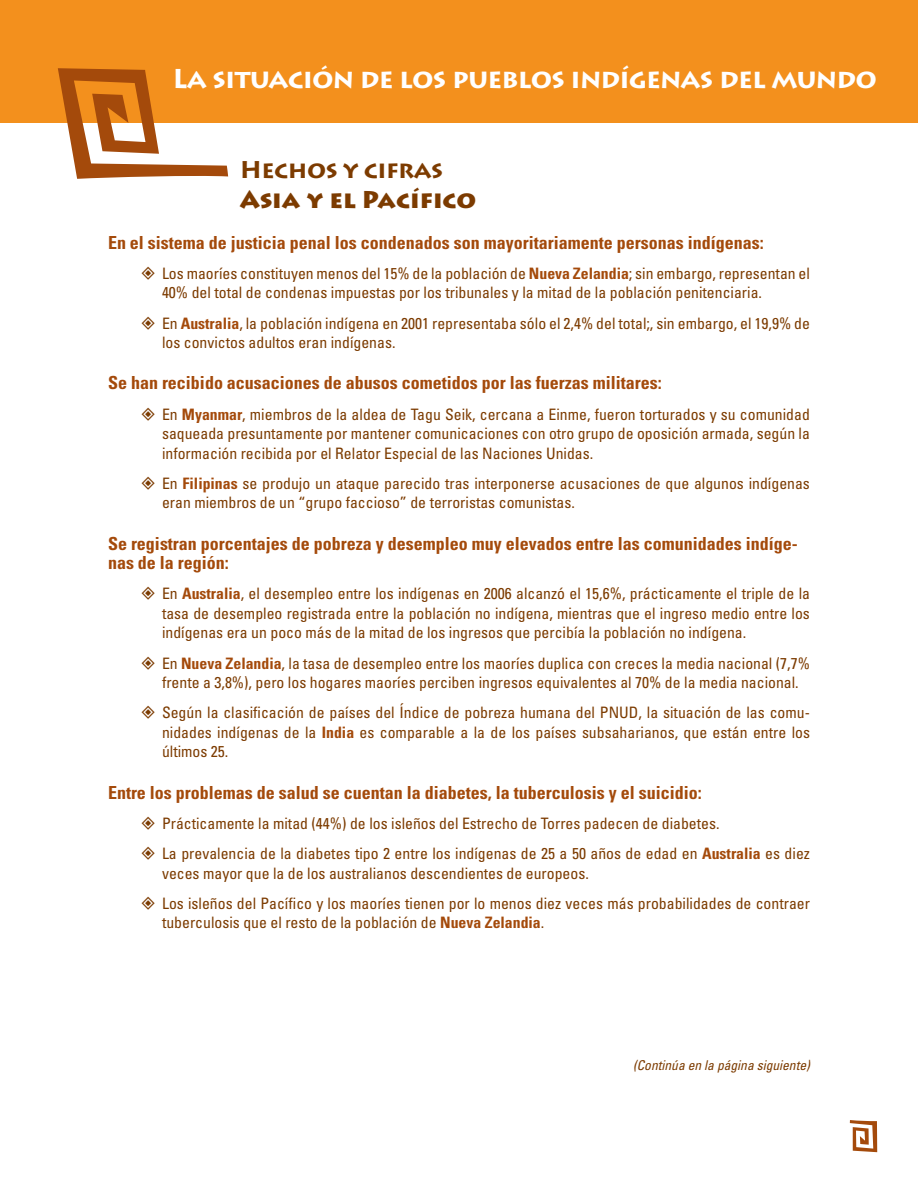
<style>
.page{position:relative;width:918px;height:1188px;background:#fff}
.page>*{position:absolute;margin:0;border:0;box-sizing:border-box;transform-origin:0 0}
.t1{font:700 27px "Lithos Pro";letter-spacing:-.03em;color:#fff}
.t2{font:900 24px "Lithos Pro";color:#7c3b00}
.t3{font:700 24px "Lithos Pro";letter-spacing:-.02em;color:#7c3b00}
.t4{font:700 condensed 18px/19.5px "Univers LT Std";color:#a44a0b}
.t5{font:condensed 15.75px/19.5px "Univers LT Std";color:#7c3b00}
.t6{font:italic condensed 13.5px "Univers LT Std";color:#7c3b00}
.s1{font-weight:700;color:#a44a0b}
</style>
<div class="page">
<div style="left:0;top:0;width:918px;height:123px;background:#f3901d"></div>
<svg style="left:58px;top:68px;width:170px;height:111px"></svg>
<svg style="left:850px;top:1120px;width:27px;height:32px"></svg>
<h1 class="t1" style="left:172px;top:63px;width:706px">La situación de los pueblos indígenas del mundo</h1>
<h2 class="t3" style="left:240px;top:155px;width:205px">Hechos y cifras</h2>
<h2 class="t2" style="left:240px;top:185px;width:238px">Asia y el Pacífico</h2>
<p class="t4" style="left:108px;top:232px;width:657px">En el sistema de justicia penal los condenados son mayoritariamente personas indígenas:</p>
<p class="t5" style="left:162px;top:263px;width:649px">Los maoríes constituyen menos del 15% de la población de <span class="s1">Nueva Zelandia</span>; sin embargo, representan el<br>40% del total de condenas impuestas por los tribunales y la mitad de la población penitenciaria.</p>
<p class="t5" style="left:162px;top:313px;width:650px">En <span class="s1">Australia</span>, la población indígena en 2001 representaba sólo el 2,4% del total;, sin embargo, el 19,9% de los convictos adultos eran indígenas.</p>
<p class="t4" style="left:108px;top:373px;width:555px">Se han recibido acusaciones de abusos cometidos por las fuerzas militares:</p>
<p class="t5" style="left:162px;top:404px;width:650px;text-align:justify">En <span class="s1">Myanmar</span>, miembros de la aldea de Tagu Seik, cercana a Einme, fueron torturados y su comunidad saqueada presuntamente por mantener comunicaciones con otro grupo de oposición armada, según la información recibida por el Relator Especial de las Naciones Unidas.</p>
<p class="t5" style="left:162px;top:473px;width:649px">En <span class="s1">Filipinas</span> se produjo un ataque parecido tras interponerse acusaciones de que algunos indígenas eran miembros de un “grupo faccioso” de terroristas comunistas.</p>
<p class="t4" style="left:108px;top:533px;width:691px">Se registran porcentajes de pobreza y desempleo muy elevados entre las comunidades indíge&shy;nas de la región:</p>
<p class="t5" style="left:162px;top:584px;width:650px;text-align:justify">En <span class="s1">Australia</span>, el desempleo entre los indígenas en 2006 alcanzó el 15,6%, prácticamente el triple de la tasa de desempleo registrada entre la población no indígena, mientras que el ingreso medio entre los indígenas era un poco más de la mitad de los ingresos que percibía la población no indígena.</p>
<p class="t5" style="left:162px;top:653px;width:649px">En <span class="s1">Nueva Zelandia</span>, la tasa de desempleo entre los maoríes duplica con creces la media nacional (7,7% frente a 3,8%), pero los hogares maoríes perciben ingresos equivalentes al 70% de la media nacional.</p>
<p class="t5" style="left:162px;top:703px;width:650px;text-align:justify">Según la clasificación de países del Índice de pobreza humana del PNUD, la situación de las comu&shy;nidades indígenas de la <span class="s1">India</span> es comparable a la de los países subsaharianos, que están entre los últimos 25.</p>
<p class="t4" style="left:108px;top:782px;width:595px">Entre los problemas de salud se cuentan la diabetes, la tuberculosis y el suicidio:</p>
<p class="t5" style="left:162px;top:808px;width:650px;line-height:30.3px">Prácticamente la mitad (44%) de los isleños del Estrecho de Torres padecen de diabetes.<br>La prevalencia de la diabetes tipo 2 entre los indígenas de 25 a 50 años de edad en <span class="s1">Australia</span> es diez</p>
<p class="t5" style="left:162px;top:858px;width:650px;line-height:30.3px">veces mayor que la de los australianos descendientes de europeos.<br>Los isleños del Pacífico y los maoríes tienen por lo menos diez veces más probabilidades de contraer</p>
<p class="t5" style="left:162px;top:913px;width:384px">tuberculosis que el resto de la población de <span class="s1">Nueva Zelandia</span>.</p>
<p class="t6" style="left:633px;top:1057px;width:178px">(Continúa en la página siguiente)</p>
</div>
